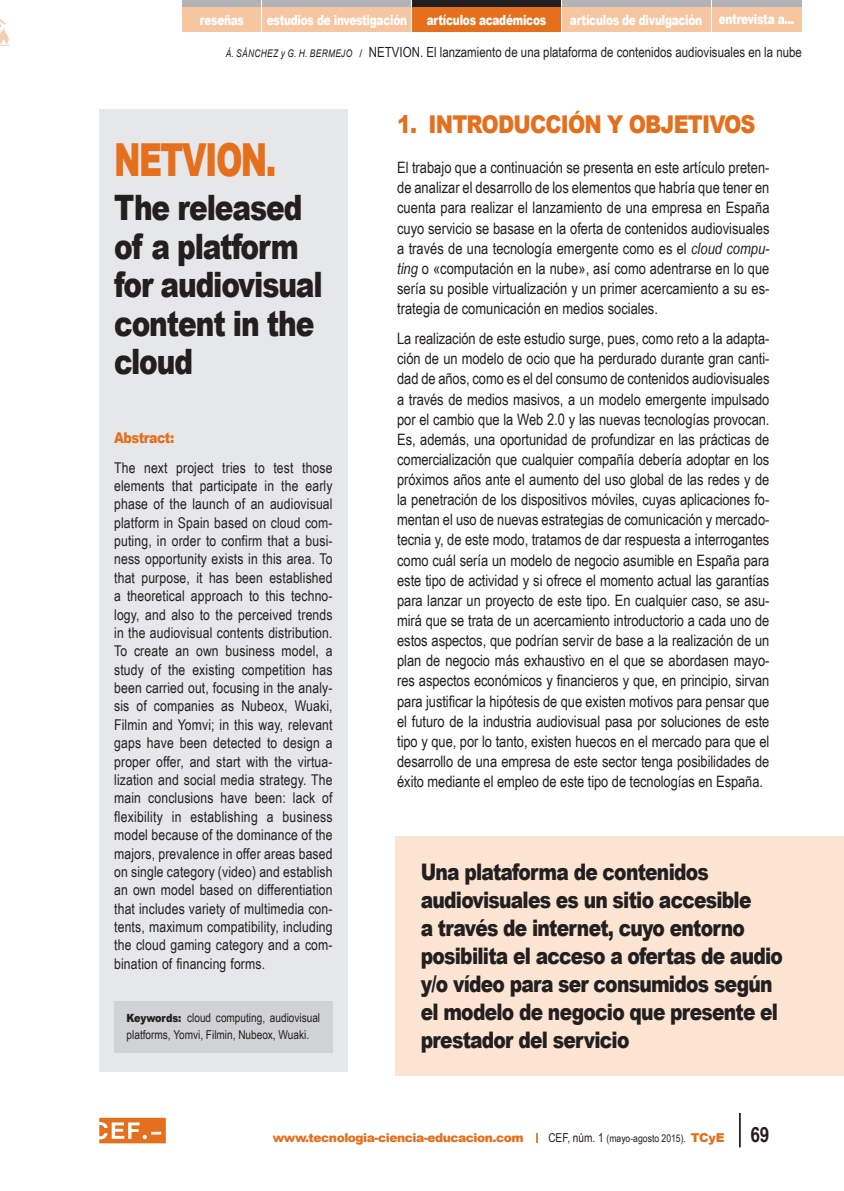
<style>
.page{position:relative;width:844px;height:1191px;background:#fff}
.page>*{position:absolute;margin:0;border:0;box-sizing:border-box;transform-origin:0 0}
.t1{font:900 45.5px "Arial";letter-spacing:-.05em;color:#e4701e;scale:.7 1}
.t2{font:900 35px "Arial";letter-spacing:-.04em;color:#231f20;scale:.8 1}
._1__epigrafe{font:900 24.5px "Arial";letter-spacing:-.04em;color:#e4701e;scale:.85 1}
.t3{font:900 22.75px/28px "Arial";letter-spacing:-.04em;color:#231f20;scale:.82 1}
.texto_general{font:15.75px/20.1px "Arial Narrow";color:#231f20;text-align:justify}
.resumen__texto{font:14.88px/18.4px "Arial Narrow";letter-spacing:.01em;color:#231f20;text-align:justify}
.resumen__titulo{font:900 14.88px "Arial";letter-spacing:-.04em;color:#e4701e;scale:.85 1}
.t4{font:14px "Arial Narrow";color:#231f20}
.t5{font:900 14px "Arial";letter-spacing:-.025em;color:#fff;scale:.75 1}
.t6{font:12.25px/16.6px "Arial Narrow";color:#231f20}
.t7{font:900 12.25px "Arial";letter-spacing:-.04em;color:#e4701e}
.t8{font:10.5px "Arial Narrow";color:#231f20}
.s1{font-family:"Arial";font-style:italic;font-size:10.5px}
.s2{font-family:"Arial";font-size:10.5px}
.s3{font-family:"Arial";font-weight:900;font-size:11.38px}
.s4{font-style:italic}
.s5{font-size:12.25px}
.s6{font-family:"Arial";font-weight:900;font-size:12.25px;color:#e4701e}
.s7{font-weight:700;font-size:21px}
</style>
<div class="page">
<div style="left:711px;top:0;width:90px;height:7px;background:#b2b3b7"></div>
<div style="left:711px;top:7px;width:90px;height:25px;background:#f6c6a1"></div>
<div style="left:412px;top:0;width:148px;height:7px;background:#231f20"></div>
<div style="left:263px;top:0;width:148px;height:7px;background:#b2b3b7"></div>
<div style="left:182px;top:0;width:79px;height:7px;background:#b2b3b7"></div>
<div style="left:562px;top:0;width:148px;height:7px;background:#b2b3b7"></div>
<div style="left:412px;top:7px;width:148px;height:25px;background:#e4701e"></div>
<div style="left:263px;top:7px;width:148px;height:25px;background:#f6c6a1"></div>
<div style="left:182px;top:7px;width:79px;height:25px;background:#f6c6a1"></div>
<div style="left:562px;top:7px;width:148px;height:25px;background:#f6c6a1"></div>
<hr style="left:738px;top:1113px;width:2px;height:34px;background:#231f20">
<svg style="left:99px;top:1117px;width:67px;height:26px;background:#e99050"></svg>
<div style="left:99px;top:109px;width:248px;height:962px;background:#e6e7e9"></div>
<div style="left:114px;top:1001px;width:218px;height:51px;background:#d1d2d4"></div>
<svg style="left:0;top:19px;width:10px;height:27px"></svg>
<div style="left:396px;top:836px;width:447px;height:239px;background:#fbe5d2"></div>
<p class="t5" style="left:200px;top:10px;width:60px">reseñas</p>
<p class="t5" style="left:267px;top:10px;width:188px">estudios de investigación</p>
<p class="t5" style="left:427px;top:10px;width:160px">artículos académicos</p>
<p class="t5" style="left:570px;top:10px;width:301px">artículos de divulgación entrevista a...</p>
<p class="t4" style="left:226px;top:42px;width:577px"><span class="s1">Á. SÁNCHEZ y G. H. BERMEJO</span> <span class="s2">/</span> NETVION. El lanzamiento de una plataforma de contenidos audiovisuales en la nube</p>
<p class="t1" style="left:114px;top:127px;width:233px">NETVION.</p>
<p class="t2" style="left:114px;top:182px;width:237px">The released</p>
<p class="t2" style="left:114px;top:221px;width:232px">of a platform</p>
<p class="t2" style="left:114px;top:259px;width:262px">for audiovisual</p>
<p class="t2" style="left:114px;top:298px;width:252px">content in the</p>
<p class="t2" style="left:114px;top:336px;width:100px">cloud</p>
<p class="resumen__titulo" style="left:114px;top:427px;width:72px">Abstract:</p>
<p class="resumen__texto" style="left:114px;top:457px;width:220px">The next project tries to test those elements that participate in the early phase of the launch of an audiovisual platform in Spain based on cloud com&shy;puting, in order to confirm that a busi&shy;ness opportunity exists in this area. To that purpose, it has been established a theoretical approach to this techno&shy;logy, and also to the perceived trends in the audiovisual contents distribution.<br>To create an own business model, a study of the existing competition has been carried out, focusing in the analy&shy;sis of companies as Nubeox, Wuaki, Filmin and Yomvi; in this way, relevant gaps have been detected to design a proper offer, and start with the virtua&shy;lization and social media strategy. The main conclusions have been: lack of flexibility in establishing a business model because of the dominance of the majors, prevalence in offer areas based on single category (video) and establish an own model based on differentiation that includes variety of multimedia con&shy;tents, maximum compatibility, including the cloud gaming category and a com&shy;bination of financing forms.</p>
<p class="t6" style="left:126px;top:1009px;width:195px"><span class="s3">Keywords:</span> cloud computing, audiovisual platforms, Yomvi, Filmin, Nubeox, Wuaki.</p>
<p class="_1__epigrafe" style="left:397px;top:107px;width:423px">1. INTRODUCCIÓN Y OBJETIVOS</p>
<p class="texto_general" style="left:397px;top:157px;width:374px">El trabajo que a continuación se presenta en este artículo preten&shy;de analizar el desarrollo de los elementos que habría que tener en cuenta para realizar el lanzamiento de una empresa en España cuyo servicio se basase en la oferta de contenidos audiovisuales a través de una tecnología emergente como es el <span class="s4">cloud compu&shy;ting</span> o «computación en la nube», así como adentrarse en lo que sería su posible virtualización y un primer acercamiento a su es&shy;trategia de comunicación en medios sociales.</p>
<p class="texto_general" style="left:397px;top:328px;width:374px">La realización de este estudio surge, pues, como reto a la adapta&shy;ción de un modelo de ocio que ha perdurado durante gran canti&shy;dad de años, como es el del consumo de contenidos audiovisuales a través de medios masivos, a un modelo emergente impulsado por el cambio que la Web 2.0 y las nuevas tecnologías provocan.<br>Es, además, una oportunidad de profundizar en las prácticas de comercialización que cualquier compañía debería adoptar en los próximos años ante el aumento del uso global de las redes y de la penetración de los dispositivos móviles, cuyas aplicaciones fo&shy;mentan el uso de nuevas estrategias de comunicación y mercado&shy;tecnia y, de este modo, tratamos de dar respuesta a interrogantes como cuál sería un modelo de negocio asumible en España para este tipo de actividad y si ofrece el momento actual las garantías para lanzar un proyecto de este tipo. En cualquier caso, se asu&shy;mirá que se trata de un acercamiento introductorio a cada uno de estos aspectos, que podrían servir de base a la realización de un plan de negocio más exhaustivo en el que se abordasen mayo&shy;res aspectos económicos y financieros y que, en principio, sirvan para justificar la hipótesis de que existen motivos para pensar que el futuro de la industria audiovisual pasa por soluciones de este tipo y que, por lo tanto, existen huecos en el mercado para que el desarrollo de una empresa de este sector tenga posibilidades de éxito mediante el empleo de este tipo de tecnologías en España.</p>
<p class="t3" style="left:420px;top:857px;width:443px">Una plataforma de contenidos audiovisuales es un sitio accesible<br>a través de internet, cuyo entorno posibilita el acceso a ofertas de audio y/o vídeo para ser consumidos según el modelo de negocio que presente el prestador del servicio</p>
<p class="t7" style="left:273px;top:1129px;width:252px">www.tecnologia-ciencia-educacion.com</p>
<p class="t8" style="left:548px;top:1130px;width:222px"><span class="s5">CEF, núm. 1</span> (mayo-agosto 2015). <span class="s6">TCyE</span> <span class="s7">69</span></p>
</div>
